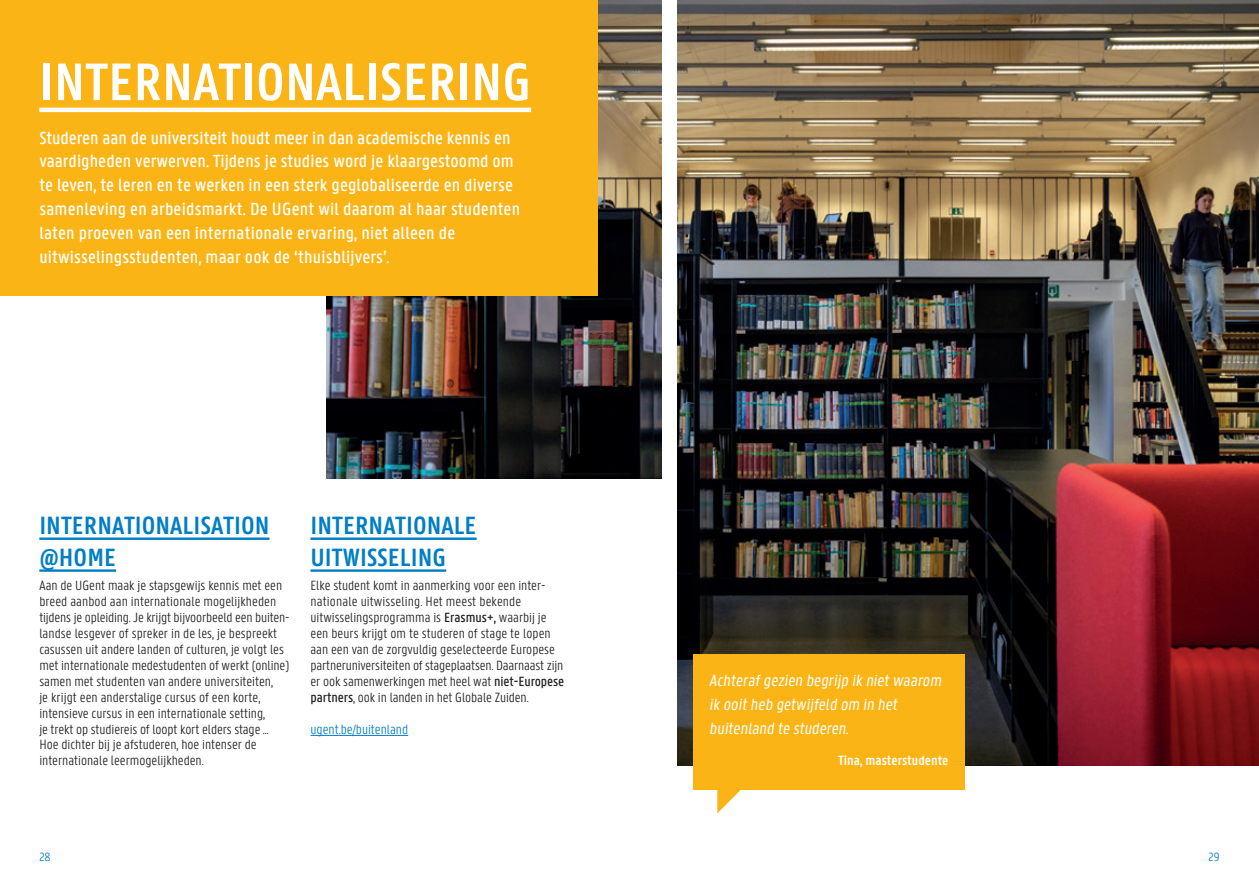
<style>
.page{position:relative;width:1259px;height:893px;background:#fff}
.page>*{position:absolute;margin:0;border:0;box-sizing:border-box;transform-origin:0 0}
.t1{font:600 56.25px "U Gent Panno Text";color:#fff}
.t2{font:600 26.7px/32px "U Gent Panno Text";color:#007ec5}
.t3{font:500 18.75px/24px "U Gent Panno Text";letter-spacing:.005em;color:#fff}
.t4{font:17.25px/24px "U Gent Panno Text";color:#fff}
.t5{font:300 14.25px/15.9px "U Gent Panno Text";color:#231f20}
.t6{font:600 14.25px "U Gent Panno Text";color:#fff}
.t7{font:300 14.25px "U Gent Panno Text";color:#007ec5}
.t8{font:300 12.75px "U Gent Panno Text";color:#007ec5}
.s1{font-weight:500}
</style>
<div class="page">
<img style="left:326px;top:0;width:335px;height:478px">
<img style="left:677px;top:0;width:582px;height:765px">
<div style="left:693px;top:654px;width:271px;height:135px;background:#fbb416"></div>
<div style="left:0;top:0;width:597px;height:295px;background:#fbb416"></div>
<hr style="left:39px;top:108px;width:492px;height:4px;background:#fff">
<hr style="left:310px;top:537px;width:166px;height:3px;background:#007ec5">
<hr style="left:310px;top:569px;width:136px;height:3px;background:#007ec5">
<hr style="left:310px;top:735px;width:98px;height:1px;background:#007ec5">
<hr style="left:39px;top:537px;width:230px;height:3px;background:#007ec5">
<hr style="left:39px;top:569px;width:77px;height:3px;background:#007ec5">
<svg style="left:717px;top:789px;width:32px;height:24px"></svg>
<h1 class="t1" style="left:39px;top:48px;width:493px">INTERNATIONALISERING</h1>
<p class="t3" style="left:39px;top:125px;width:482px">Studeren aan de universiteit houdt meer in dan academische kennis en vaardigheden verwerven. Tijdens je studies word je klaargestoomd om te leven, te leren en te werken in een sterk geglobaliseerde en diverse samenleving en arbeidsmarkt. De UGent wil daarom al haar studenten laten proeven van een internationale ervaring, niet alleen de uitwisselingsstudenten, maar ook de ‘thuisblijvers’.</p>
<h2 class="t2" style="left:39px;top:509px;width:232px">INTERNATIONALISATION @HOME</h2>
<p class="t5" style="left:39px;top:577px;width:252px">Aan de UGent maak je stapsgewijs kennis met een breed aanbod aan internationale mogelijkheden tijdens je opleiding. Je krijgt bijvoorbeeld een buiten&shy;landse lesgever of spreker in de les, je bespreekt casussen uit andere landen of culturen, je volgt les met internationale medestudenten of werkt (online) samen met studenten van andere universiteiten,<br>je krijgt een anderstalige cursus of een korte, intensieve cursus in een internationale setting,<br>je trekt op studiereis of loopt kort elders stage … Hoe dichter bij je afstuderen, hoe intenser de internationale leermogelijkheden.</p>
<h2 class="t2" style="left:310px;top:509px;width:168px">INTERNATIONALE<br>UITWISSELING</h2>
<p class="t5" style="left:310px;top:577px;width:255px">Elke student komt in aanmerking voor een inter&shy;nationale uitwisseling. Het meest bekende uitwisselingsprogramma is <span class="s1">Erasmus+,</span> waarbij je een beurs krijgt om te studeren of stage te lopen aan een van de zorgvuldig geselecteerde Europese partneruniversiteiten of stageplaatsen. Daarnaast zijn er ook samenwerkingen met heel wat <span class="s1">niet-Europese partners</span>, ook in landen in het Globale Zuiden.</p>
<p class="t7" style="left:310px;top:721px;width:99px">ugent.be/buitenland</p>
<p class="t4" style="left:709px;top:668px;width:236px">Achterafgezien begrijp ik nietwaarom ik ooitheb getwijfeld om in het buitenland te studeren.</p>
<p class="t6" style="left:838px;top:752px;width:112px">Tina, masterstudente</p>
<p class="t8" style="left:39px;top:849px;width:13px">28</p>
<p class="t8" style="left:1208px;top:849px;width:13px">29</p>
</div>
